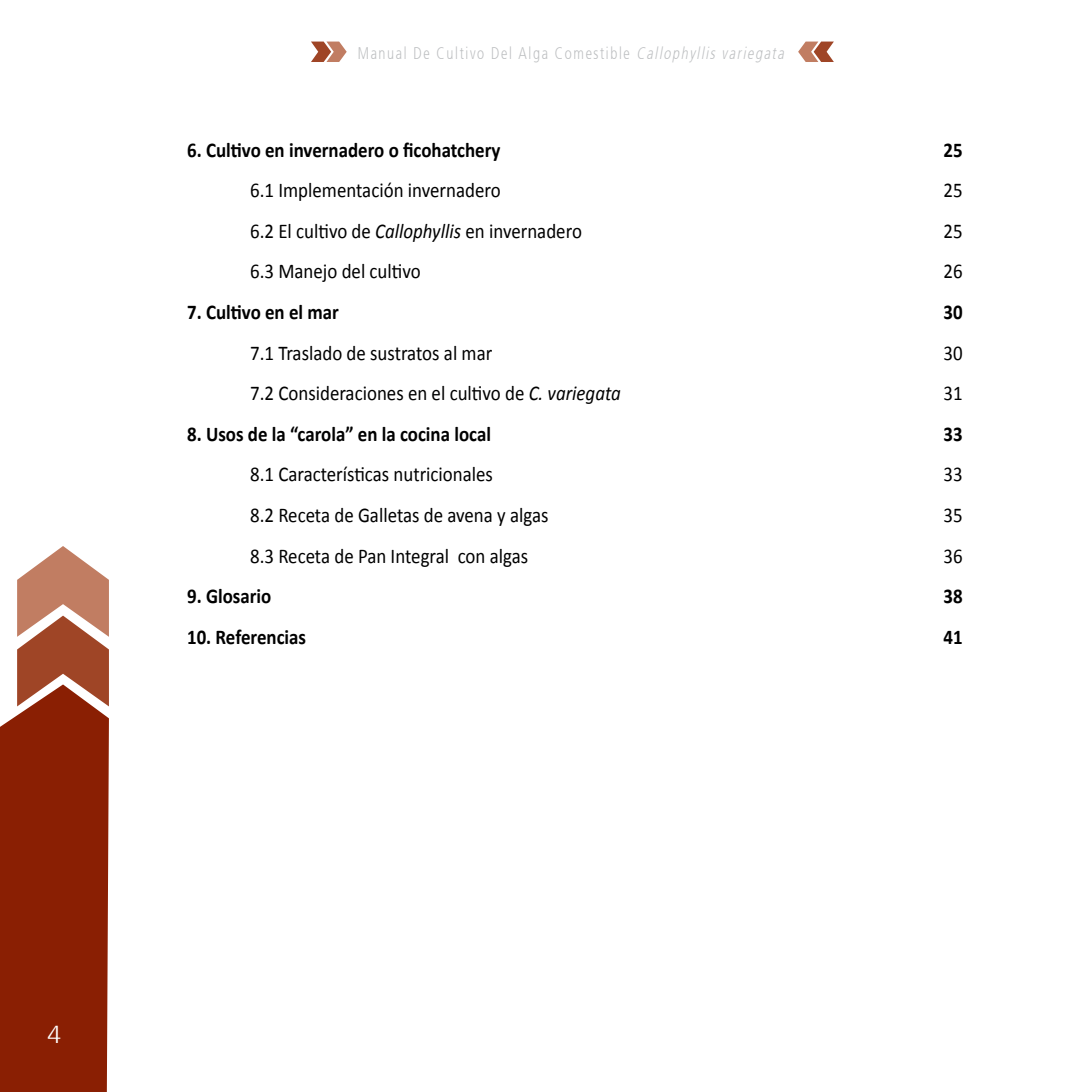
<style>
.page{position:relative;width:1092px;height:1092px;background:#fff}
.page>*{position:absolute;margin:0;border:0;box-sizing:border-box;transform-origin:0 0}
.t1{font:300 24.5px "Frutiger 45";color:#fff}
.t2{font:21px "Calibri";color:#000;scale:.9 1}
.t3{font:700 21px "Calibri";color:#000;scale:.9 1}
.t4{font:300 16.8px "Frutiger 45";letter-spacing:.13em;color:#bcbec0;scale:.75 1}
.s1{font-style:italic}
</style>
<div class="page">
<svg style="left:0;top:546px;width:109px;height:545px;background:#9e452c"></svg>
<svg style="left:311px;top:42px;width:35px;height:20px"></svg>
<svg style="left:798px;top:42px;width:35px;height:20px"></svg>
<p class="t4" style="left:358px;top:43px;width:574px">Manual De Cultivo Del Alga Comestible <span class="s1">Callophyllis variegata</span></p>
<p class="t3" style="left:187px;top:136px;width:350px">6. Cultivo en invernadero o ficohatchery</p>
<p class="t3" style="left:943px;top:136px;width:23px">25</p>
<p class="t2" style="left:250px;top:177px;width:280px">6.1 Implementación invernadero</p>
<p class="t2" style="left:943px;top:177px;width:23px">25</p>
<p class="t2" style="left:250px;top:217px;width:370px">6.2 El cultivo de <span class="s1">Callophyllis</span> en invernadero</p>
<p class="t2" style="left:943px;top:217px;width:23px">25</p>
<p class="t2" style="left:250px;top:258px;width:191px">6.3 Manejo del cultivo</p>
<p class="t2" style="left:943px;top:258px;width:23px">26</p>
<p class="t3" style="left:187px;top:298px;width:170px">7. Cultivo en el mar</p>
<p class="t3" style="left:943px;top:298px;width:23px">30</p>
<p class="t2" style="left:250px;top:339px;width:271px">7.1 Traslado de sustratos al mar</p>
<p class="t2" style="left:943px;top:339px;width:23px">30</p>
<p class="t2" style="left:250px;top:380px;width:413px">7.2 Consideraciones en el cultivo de <span class="s1">C. variegata</span></p>
<p class="t2" style="left:943px;top:380px;width:23px">31</p>
<p class="t3" style="left:187px;top:420px;width:339px">8. Usos de la “carola” en la cocina local</p>
<p class="t3" style="left:943px;top:420px;width:23px">33</p>
<p class="t2" style="left:250px;top:461px;width:271px">8.1 Características nutricionales</p>
<p class="t2" style="left:943px;top:461px;width:23px">33</p>
<p class="t2" style="left:250px;top:502px;width:333px">8.2 Receta de Galletas de avena y algas</p>
<p class="t2" style="left:943px;top:502px;width:23px">35</p>
<p class="t2" style="left:250px;top:542px;width:310px">8.3 Receta de Pan Integral con algas</p>
<p class="t2" style="left:943px;top:542px;width:23px">36</p>
<p class="t3" style="left:187px;top:583px;width:95px">9. Glosario</p>
<p class="t3" style="left:943px;top:583px;width:23px">38</p>
<p class="t3" style="left:187px;top:623px;width:134px">10. Referencias</p>
<p class="t3" style="left:943px;top:623px;width:23px">41</p>
<p class="t1" style="left:48px;top:1020px;width:15px">4</p>
</div>
